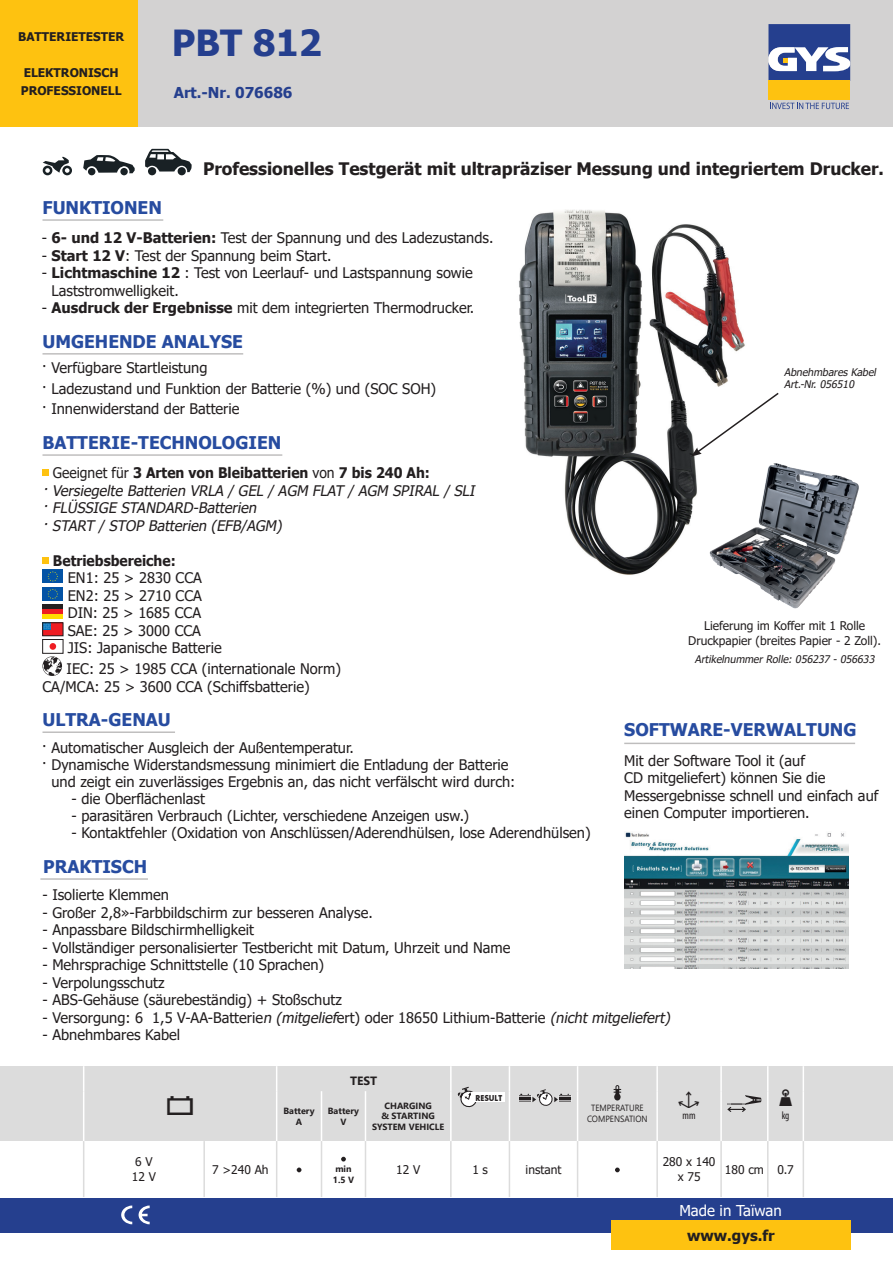
<style>
.page{position:relative;width:893px;height:1263px;background:#fff}
.page>*{position:absolute;margin:0;border:0;box-sizing:border-box;transform-origin:0 0}
.t1{font:700 36px "Tahoma";color:#253f8e}
.t2{font:700 17.55px "Tahoma";color:#274ca0}
.t3{font:700 17.25px "Tahoma";color:#231f20}
.t4{font:700 15px "Tahoma";color:#253f8e}
.t5{font:15px "Tahoma";color:#fff}
.t6{font:700 15px "Tahoma";color:#231f20}
.t7{font:14.55px/17.5px "Tahoma";color:#231f20}
.t8{font:italic 14.55px/17.5px "Tahoma";color:#231f20}
.t9{font:700 14.55px "Tahoma";color:#231f20;scale:.95 1}
.t10{font:12px/14.4px "Tahoma";color:#231f20;text-align:center}
.t11{font:700 12px/18px "Tahoma";color:#231f20}
.t12{font:700 12px "Segoe UI";color:#231f20}
.t13{font:condensed 10.95px "Myriad Pro";color:#231f20;scale:.95 1}
.t14{font:italic 10.5px/12.6px "Tahoma";color:#231f20}
.t15{font:700 9px/10.8px "Segoe UI";color:#231f20;text-align:center}
.t16{font:9px/10.8px "Segoe UI";color:#231f20;text-align:center;scale:.9 1}
.t17{font:700 8.85px "Futura";color:#231f20;scale:.9 1}
.s1{font-weight:700}
.s2{font-style:normal}
.s3{font-weight:700;font-style:normal}
.s4{font-style:italic}
</style>
<div class="page">
<div style="left:137px;top:0;width:756px;height:127px;background:#d3d2d2"></div>
<div style="left:0;top:1198px;width:893px;height:34px;background:#253f8e"></div>
<div style="left:768px;top:81px;width:82px;height:19px;background:#fec210"></div>
<svg style="left:768px;top:24px;width:82px;height:57px;background:#6575a9"></svg>
<svg style="left:770px;top:103px;width:79px;height:6px"></svg>
<div style="left:0;top:0;width:137px;height:127px;background:#fec210"></div>
<div style="left:611px;top:1220px;width:239px;height:30px;background:#fec210"></div>
<div style="left:0;top:1066px;width:893px;height:75px;background:#dcdcdc"></div>
<svg style="left:83px;top:1066px;width:1px;height:25px"></svg>
<svg style="left:276px;top:1066px;width:1px;height:25px"></svg>
<hr style="left:450px;top:1066px;width:2px;height:25px;background:#fff">
<svg style="left:509px;top:1066px;width:1px;height:25px"></svg>
<hr style="left:656px;top:1066px;width:2px;height:25px;background:#fff">
<hr style="left:720px;top:1066px;width:2px;height:25px;background:#fff">
<svg style="left:803px;top:1066px;width:1px;height:25px"></svg>
<hr style="left:83px;top:1091px;width:1px;height:50px;background:#fff">
<hr style="left:276px;top:1091px;width:1px;height:50px;background:#fff">
<hr style="left:321px;top:1091px;width:1px;height:50px;background:#fff">
<hr style="left:365px;top:1091px;width:1px;height:50px;background:#fff">
<hr style="left:450px;top:1091px;width:2px;height:50px;background:#fff">
<hr style="left:509px;top:1091px;width:1px;height:50px;background:#fff">
<hr style="left:577px;top:1091px;width:1px;height:50px;background:#fff">
<hr style="left:656px;top:1091px;width:2px;height:50px;background:#fff">
<hr style="left:720px;top:1091px;width:2px;height:50px;background:#fff">
<hr style="left:767px;top:1091px;width:1px;height:50px;background:#fff">
<hr style="left:803px;top:1091px;width:1px;height:50px;background:#fff">
<hr style="left:83px;top:1141px;width:1px;height:56px;background:#dcdcdc">
<hr style="left:803px;top:1141px;width:1px;height:56px;background:#dcdcdc">
<svg style="left:457px;top:1087px;width:20px;height:20px"></svg>
<div style="left:471px;top:1092px;width:34px;height:10px;background:#fff"></div>
<svg style="left:519px;top:1066px;width:59px;height:40px"></svg>
<svg style="left:614px;top:1085px;width:7px;height:15px"></svg>
<svg style="left:727px;top:1066px;width:41px;height:46px"></svg>
<svg style="left:84px;top:1141px;width:719px;height:56px"></svg>
<svg style="left:121px;top:1205px;width:11px;height:19px"></svg>
<svg style="left:139px;top:1205px;width:11px;height:19px"></svg>
<img style="left:519px;top:209px;width:226px;height:366px">
<hr style="left:42px;top:219px;width:121px;height:2px;background:#bebdbd">
<div style="left:42px;top:469px;width:7px;height:7px;background:#fec210"></div>
<div style="left:42px;top:557px;width:7px;height:6px;background:#fec210"></div>
<div style="left:42px;top:570px;width:21px;height:13px;background:#0353a5"></div>
<svg style="left:47px;top:571px;width:11px;height:11px"></svg>
<div style="left:42px;top:587px;width:21px;height:14px;background:#0353a5"></div>
<svg style="left:47px;top:589px;width:11px;height:10px"></svg>
<hr style="left:42px;top:605px;width:21px;height:4px;background:#231f20">
<hr style="left:42px;top:614px;width:21px;height:4px;background:#ffdc01">
<div style="left:42px;top:609px;width:21px;height:5px;background:#ee1d23"></div>
<svg style="left:44px;top:625px;width:17px;height:9px"></svg>
<div style="left:42px;top:623px;width:21px;height:13px;border:1px solid #231f20"></div>
<div style="left:42px;top:639px;width:21px;height:14px;border:1px solid #231f20"></div>
<div style="left:50px;top:643px;width:6px;height:7px;background:#ee1d23;border-radius:50%"></div>
<svg style="left:42px;top:656px;width:20px;height:20px"></svg>
<hr style="left:42px;top:454px;width:240px;height:2px;background:#bebdbd">
<hr style="left:42px;top:731px;width:133px;height:2px;background:#bebdbd">
<hr style="left:42px;top:353px;width:201px;height:2px;background:#bebdbd">
<hr style="left:40px;top:878px;width:108px;height:2px;background:#bebdbd">
<svg style="left:83px;top:155px;width:52px;height:20px"></svg>
<svg style="left:145px;top:149px;width:47px;height:26px"></svg>
<svg style="left:43px;top:157px;width:29px;height:18px"></svg>
<hr style="left:624px;top:743px;width:231px;height:1px;background:#bebdbd">
<svg style="left:691px;top:391px;width:88px;height:66px"></svg>
<img style="left:624px;top:832px;width:224px;height:136px">
<img style="left:703px;top:456px;width:156px;height:153px">
<p class="t11" style="left:18px;top:28px;width:108px">BATTERIETESTER</p>
<p class="t11" style="left:21px;top:64px;width:102px">ELEKTRONISCH<br>PROFESSIONELL</p>
<h1 class="t1" style="left:172px;top:18px;width:151px">PBT 812</h1>
<p class="t4" style="left:174px;top:82px;width:120px">Art.-Nr. 076686</p>
<p class="t3" style="left:203px;top:157px;width:682px">Professionelles Testgerät mit ultrapräziser Messung und integriertem Drucker.</p>
<p class="t2" style="left:42px;top:195px;width:121px">FUNKTIONEN</p>
<p class="t7" style="left:42px;top:230px;width:453px">- <span class="s1">6- und 12 V-Batterien:</span> Test der Spannung und des Ladezustands.</p>
<p class="t7" style="left:42px;top:247px;width:291px">- <span class="s1">Start 12 V</span>: Test der Spannung beim Start.</p>
<p class="t7" style="left:52px;top:265px;width:423px;text-indent:-10px">- <span class="s1">Lichtmaschine 12</span> : Test von Leerlauf- und Lastspannung sowie<br>Laststromwelligkeit.</p>
<p class="t7" style="left:42px;top:300px;width:434px">- <span class="s1">Ausdruck der Ergebnisse</span> mit dem integrierten Thermodrucker.</p>
<p class="t2" style="left:42px;top:329px;width:202px">UMGEHENDE ANALYSE</p>
<p class="t7" style="left:42px;top:359px;width:396px;line-height:20.4px">· Verfügbare Startleistung<br>· Ladezustand und Funktion der Batterie (%) und (SOC SOH) · Innenwiderstand der Batterie</p>
<p class="t2" style="left:42px;top:430px;width:240px">BATTERIE-TECHNOLOGIEN</p>
<p class="t8" style="left:42px;top:465px;width:437px;text-indent:10px"><span class="s2">Geeignet für</span> <span class="s3">3 Arten von Bleibatterien</span> <span class="s2">von</span> <span class="s3">7 bis 240 Ah: </span>·Versiegelte Batterien VRLA /GEL /AGM FLAT /AGM SPIRAL /SLI ·FLÜSSIGE STANDARD-Batterien<br>·START /STOP Batterien (EFB/AGM)</p>
<p class="t9" style="left:53px;top:550px;width:131px">Betriebsbereiche:</p>
<p class="t7" style="left:68px;top:570px;width:156px">EN1: 25 &gt; 2830 CCA<br>EN2: 25 &gt; 2710 CCA<br>DIN: 25 &gt; 1685 CCA<br>SAE: 25 &gt; 3000 CCA<br>JIS: Japanische Batterie</p>
<p class="t7" style="left:42px;top:661px;width:300px;text-indent:24px">IEC: 25 &gt; 1985 CCA (internationale Norm)<br>CA/MCA: 25 &gt; 3600 CCA (Schiffsbatterie)</p>
<p class="t2" style="left:42px;top:708px;width:130px">ULTRA-GENAU</p>
<p class="t7" style="left:42px;top:740px;width:314px">· Automatischer Ausgleich der Außentemperatur.</p>
<p class="t7" style="left:42px;top:757px;width:468px">· Dynamische Widerstandsmessung minimiert die Entladung der Batterie</p>
<p class="t7" style="left:51px;top:774px;width:466px">und zeigt ein zuverlässiges Ergebnis an, das nicht verfälscht wird durch:</p>
<p class="t7" style="left:71px;top:791px;width:135px">- die Oberflächenlast</p>
<p class="t7" style="left:71px;top:808px;width:399px">- parasitären Verbrauch (Lichter, verschiedene Anzeigen usw.)</p>
<p class="t7" style="left:71px;top:825px;width:521px">- Kontaktfehler (Oxidation von Anschlüssen/Aderendhülsen, lose Aderendhülsen)</p>
<p class="t14" style="left:784px;top:366px;width:96px">AbnehmbaresKabel<br>Art.-Nr.056510</p>
<p class="t10" style="left:688px;top:620px;width:194px">Lieferung im Koffer mit 1 Rolle<br>Druckpapier (breites Papier - 2 Zoll).</p>
<p class="t14" style="left:695px;top:653px;width:184px">ArtikelnummerRolle:056237 -056633</p>
<p class="t2" style="left:624px;top:717px;width:234px">SOFTWARE-VERWALTUNG</p>
<p class="t7" style="left:624px;top:753px;width:256px">Mit der Software Tool it (auf<br>CD mitgeliefert) können Sie die<br>Messergebnisse schnell und einfach auf einen Computer importieren.</p>
<p class="t2" style="left:43px;top:854px;width:105px">PRAKTISCH</p>
<p class="t7" style="left:42px;top:887px;width:128px">- Isolierte Klemmen</p>
<p class="t7" style="left:42px;top:904px;width:332px">- Großer 2,8»-Farbbildschirm zur besseren Analyse.</p>
<p class="t7" style="left:42px;top:922px;width:213px">- Anpassbare Bildschirmhelligkeit</p>
<p class="t7" style="left:42px;top:939px;width:470px">- Vollständiger personalisierter Testbericht mit Datum, Uhrzeit und Name</p>
<p class="t7" style="left:42px;top:957px;width:283px">- Mehrsprachige Schnittstelle (10 Sprachen)</p>
<p class="t7" style="left:42px;top:974px;width:124px">- Verpolungsschutz</p>
<p class="t7" style="left:42px;top:992px;width:301px">- ABS-Gehäuse (säurebeständig) + Stoßschutz</p>
<p class="t7" style="left:42px;top:1009px;width:633px">- Versorgung: 6 1,5 V-AA-Batterie<span class="s4">n (mitgelief</span>ert) oder 18650 Lithium-Batterie <span class="s4">(nichtmitgeliefert)</span></p>
<p class="t7" style="left:42px;top:1027px;width:139px">- Abnehmbares Kabel</p>
<p class="t12" style="left:350px;top:1069px;width:29px">TEST</p>
<p class="t15" style="left:283px;top:1105px;width:33px">Battery<br>A</p>
<p class="t15" style="left:328px;top:1105px;width:33px">Battery<br>V</p>
<p class="t15" style="left:372px;top:1099px;width:74px">CHARGING<br>&amp; STARTING<br>SYSTEM VEHICLE</p>
<p class="t17" style="left:475px;top:1092px;width:31px">RESULT</p>
<p class="t16" style="left:587px;top:1102px;width:69px">TEMPERATURE<br>COMPENSATION</p>
<p class="t13" style="left:683px;top:1109px;width:15px">mm</p>
<p class="t13" style="left:782px;top:1109px;width:10px">kg</p>
<p class="t10" style="left:132px;top:1155px;width:26px;text-align:left">6 V<br>12 V</p>
<p class="t10" style="left:212px;top:1163px;width:58px">7 &gt;240 Ah</p>
<p class="t15" style="left:333px;top:1163px;width:23px;text-align:left">min<br>1.5 V</p>
<p class="t10" style="left:396px;top:1163px;width:26px">12 V</p>
<p class="t10" style="left:472px;top:1163px;width:17px">1 s</p>
<p class="t10" style="left:526px;top:1163px;width:37px">instant</p>
<p class="t10" style="left:663px;top:1155px;width:54px">280 x 140 x 75</p>
<p class="t10" style="left:725px;top:1163px;width:70px">180 cm 0.7</p>
<p class="t5" style="left:679px;top:1200px;width:104px">Made in Taïwan</p>
<p class="t6" style="left:687px;top:1225px;width:89px">www.gys.fr</p>
</div>
